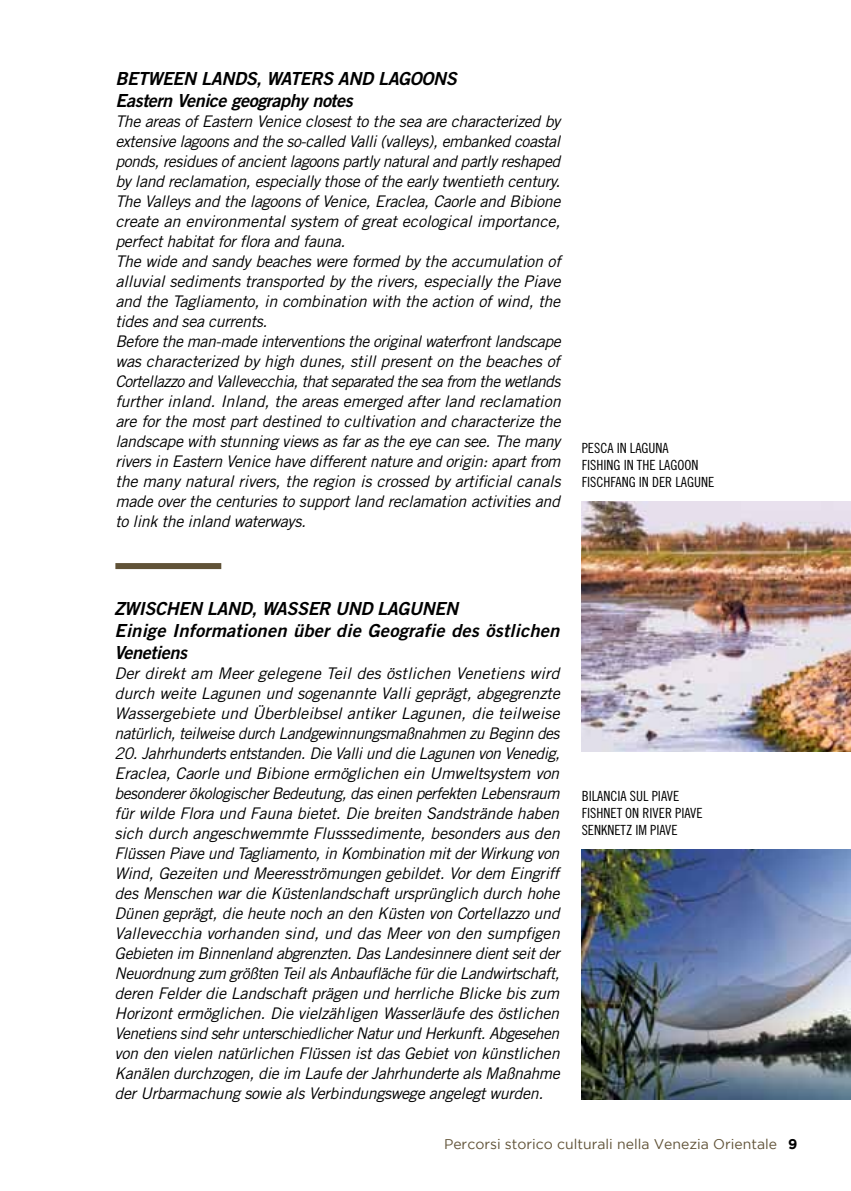
<style>
.page{position:relative;width:851px;height:1191px;background:#fff}
.page>*{position:absolute;margin:0;border:0;box-sizing:border-box;transform-origin:0 0}
.t1{font:18px/22px "Trade Gothic LT Std Bd 2 Obl";letter-spacing:-.02em;color:#000}
.t2{font:italic 16px/20px "Trade Gothic LT Std";letter-spacing:-.02em;color:#000;text-align:justify}
.t3{font:14px/16.8px "Trade Gothic Cond Eighteen";color:#000}
.t4{font:14px "Gotham";color:#605237}
.s1{font-weight:700;color:#000}
</style>
<div class="page">
<div style="left:115px;top:563px;width:106px;height:6px;background:#605237"></div>
<img style="left:581px;top:502px;width:269px;height:250px">
<img style="left:581px;top:849px;width:269px;height:250px">
<p class="t1" style="left:115px;top:68px;width:343px">between lands, waters and lagoons<br>Eastern Venice geography notes</p>
<p class="t2" style="left:115px;top:112px;width:447px;text-align:left">The areas of Eastern Venice closest to the sea are characterized by extensive lagoons and the so-called Valli (valleys), embanked coastal ponds, residues of ancient lagoons partly natural and partly reshaped by land reclamation, especially those of the early twentieth century.<br>The Valleys and the lagoons of Venice, Eraclea, Caorle and Bibione create an environmental system of great ecological importance, perfect habitat for flora and fauna.<br>The wide and sandy beaches were formed by the accumulation of alluvial sediments transported by the rivers, especially the Piave and the Tagliamento, in combination with the action of wind, the tides and sea currents.<br>Before the man-made interventions the original waterfront landscape was characterized by high dunes, still present on the beaches of Cortellazzo and Vallevecchia, that separated the sea from the wetlands further inland. Inland, the areas emerged after land reclamation are for the most part destined to cultivation and characterize the landscape with stunning views as far as the eye can see. The many rivers in Eastern Venice have different nature and origin: apart from the many natural rivers, the region is crossed by artificial canals made over the centuries to support land reclamation activities and to link the inland waterways.</p>
<p class="t3" style="left:581px;top:439px;width:134px">PESCA IN LAGUNA<br>FISHING IN THE LAGOON<br>FISCHFANG IN DER LAGUNE</p>
<p class="t1" style="left:115px;top:598px;width:447px">Zwischen Land, Wasser und Lagunen<br>Einige Informationen über die Geografie des östlichen<br>Venetiens</p>
<p class="t2" style="left:115px;top:664px;width:446px">Der direkt am Meer gelegene Teil des östlichen Venetiens wird durch weite Lagunen und sogenannte Valli geprägt, abgegrenzte Wassergebiete und Überbleibsel antiker Lagunen, die teilweise natürlich, teilweise durch Landgewinnungsmaßnahmen zu Beginn des</p>
<p class="t2" style="left:115px;top:744px;width:447px">20. Jahrhunderts entstanden. Die Valli und die Lagunen von Venedig, Eraclea, Caorle und Bibione ermöglichen ein Umweltsystem von besonderer ökologischer Bedeutung, das einen perfekten Lebensraum für wilde Flora und Fauna bietet. Die breiten Sandstrände haben sich durch angeschwemmte Flusssedimente, besonders aus den Flüssen Piave und Tagliamento, in Kombination mit der Wirkung von Wind, Gezeiten und Meeresströmungen gebildet. Vor dem Eingriff des Menschen war die Küstenlandschaft ursprünglich durch hohe Dünen geprägt, die heute noch an den Küsten von Cortellazzo und Vallevecchia vorhanden sind, und das Meer von den sumpfigen Gebieten im Binnenland abgrenzten. Das Landesinnere dient seit der Neuordnung zum größten Teil als Anbaufläche für die Landwirtschaft, deren Felder die Landschaft prägen und herrliche Blicke bis zum Horizont ermöglichen. Die vielzähligen Wasserläufe des östlichen Venetiens sind sehr unterschiedlicher Natur und Herkunft. Abgesehen von den vielen natürlichen Flüssen ist das Gebiet von künstlichen Kanälen durchzogen, die im Laufe der Jahrhunderte als Maßnahme der Urbarmachung sowie als Verbindungswege angelegt wurden.</p>
<p class="t3" style="left:581px;top:787px;width:122px">BILANCIA SUL PIAVE<br>FISHNET ON RIVER PIAVE<br>SENKNETZ IM PIAVE</p>
<p class="t4" style="left:444px;top:1136px;width:355px">Percorsi storico culturali nella Venezia Orientale <span class="s1">9</span></p>
</div>
